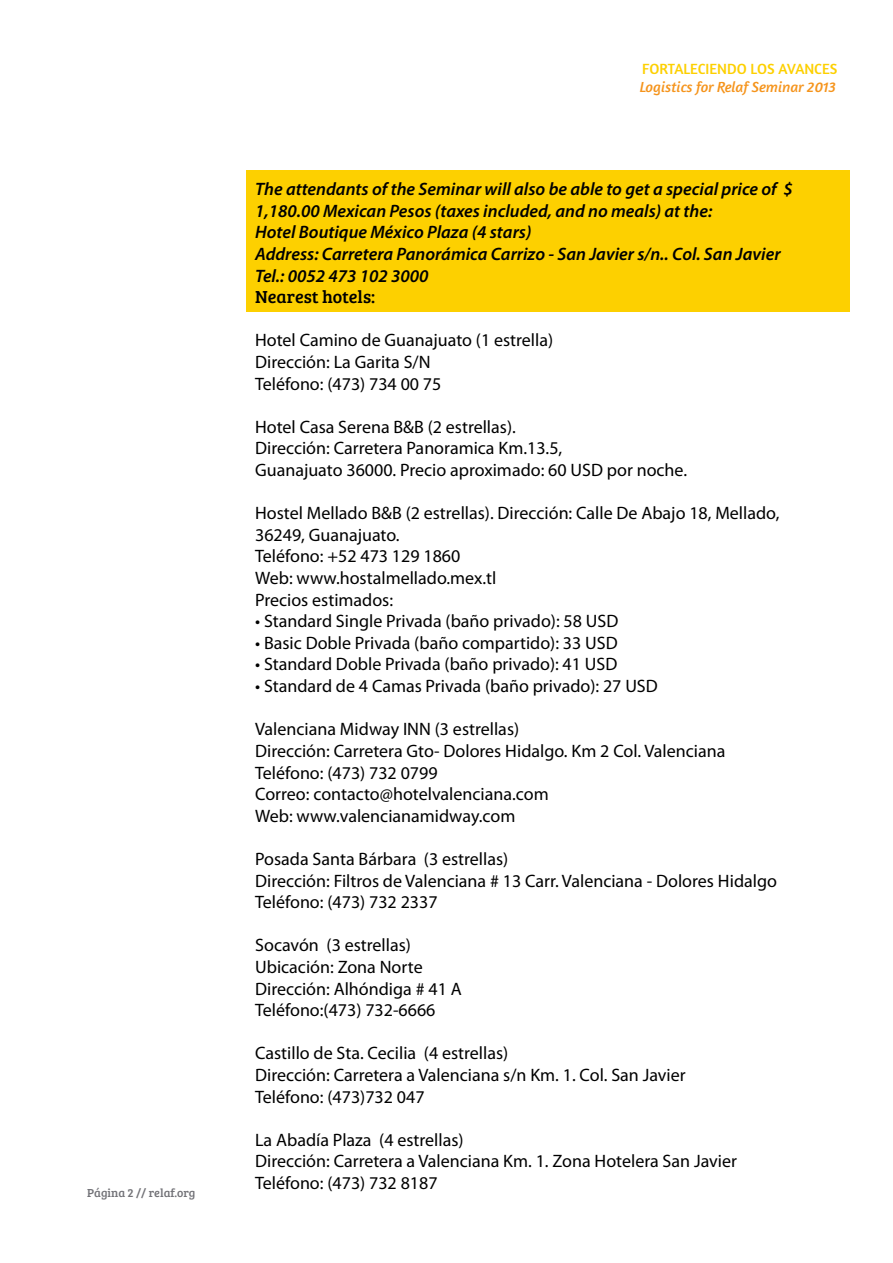
<style>
.page{position:relative;width:893px;height:1263px;background:#fff}
.page>*{position:absolute;margin:0;border:0;box-sizing:border-box;transform-origin:0 0}
.t1{font:18px/21.6px "Myriad Pro";color:#000}
.t2{font:italic 600 18px/21.6px "Myriad Pro";color:#000}
.t3{font:18px "Bree Serif";color:#000}
.t4{font:italic 15px "Amaranth";color:#f5941c}
.t5{font:15px "Amaranth";color:#fdd000}
.t6{font:12px "Bree Serif";color:#727277}
</style>
<div class="page">
<div style="left:246px;top:170px;width:604px;height:142px;background:#fdd000"></div>
<p class="t6" style="left:87px;top:1184px;width:110px">Página 2 // relaf.org</p>
<p class="t5" style="left:642px;top:60px;width:197px">FORTALECIENDO LOS AVANCES</p>
<p class="t4" style="left:640px;top:79px;width:198px">Logistics for Relaf Seminar 2013</p>
<p class="t2" style="left:255px;top:178px;width:539px">The attendants of the Seminar will also be able to get a special price of $ 1,180.00 Mexican Pesos (taxes included, and no meals) at the:<br>Hotel Boutique México Plaza (4 stars)<br>Address: Carretera Panorámica Carrizo - San Javier s/n.. Col. San Javier Tel.: 0052 473 102 3000</p>
<p class="t3" style="left:255px;top:284px;width:122px">Nearest hotels:</p>
<p class="t1" style="left:255px;top:329px;width:300px">Hotel Camino de Guanajuato (1 estrella)<br>Dirección: La Garita S/N<br>Teléfono: (473) 734 00 75</p>
<p class="t1" style="left:255px;top:416px;width:433px">Hotel Casa Serena B&amp;B (2 estrellas).<br>Dirección: Carretera Panoramica Km.13.5,<br>Guanajuato 36000. Precio aproximado: 60 USD por noche.</p>
<p class="t1" style="left:255px;top:502px;width:526px">Hostel Mellado B&amp;B (2 estrellas). Dirección: Calle De Abajo 18, Mellado, 36249, Guanajuato.<br>Teléfono: +52 473 129 1860<br>Web: www.hostalmellado.mex.tl<br>Precios estimados:</p>
<p class="t1" style="left:255px;top:610px;width:365px">• Standard Single Privada (baño privado): 58 USD</p>
<p class="t1" style="left:255px;top:632px;width:364px">• Basic Doble Privada (baño compartido): 33 USD</p>
<p class="t1" style="left:255px;top:653px;width:364px">• Standard Doble Privada (baño privado): 41 USD</p>
<p class="t1" style="left:255px;top:675px;width:404px">• Standard de 4 Camas Privada (baño privado): 27 USD</p>
<p class="t1" style="left:255px;top:718px;width:472px">Valenciana Midway INN (3 estrellas)<br>Dirección: Carretera Gto- Dolores Hidalgo. Km 2 Col. Valenciana Teléfono: (473) 732 0799<br>Correo: contacto@hotelvalenciana.com<br>Web: www.valencianamidway.com</p>
<p class="t1" style="left:255px;top:848px;width:523px">Posada Santa Bárbara (3 estrellas)<br>Dirección: Filtros de Valenciana # 13 Carr. Valenciana - Dolores Hidalgo<br>Teléfono: (473) 732 2337</p>
<p class="t1" style="left:255px;top:934px;width:208px">Socavón (3 estrellas)<br>Ubicación: Zona Norte<br>Dirección: Alhóndiga # 41 A<br>Teléfono:(473) 732-6666</p>
<p class="t1" style="left:255px;top:1042px;width:432px">Castillo de Sta. Cecilia (4 estrellas)<br>Dirección: Carretera a Valenciana s/n Km. 1. Col. San Javier<br>Teléfono: (473)732 047</p>
<p class="t1" style="left:255px;top:1128px;width:483px">La Abadía Plaza (4 estrellas)<br>Dirección: Carretera a Valenciana Km. 1. Zona Hotelera San Javier<br>Teléfono: (473) 732 8187</p>
</div>
